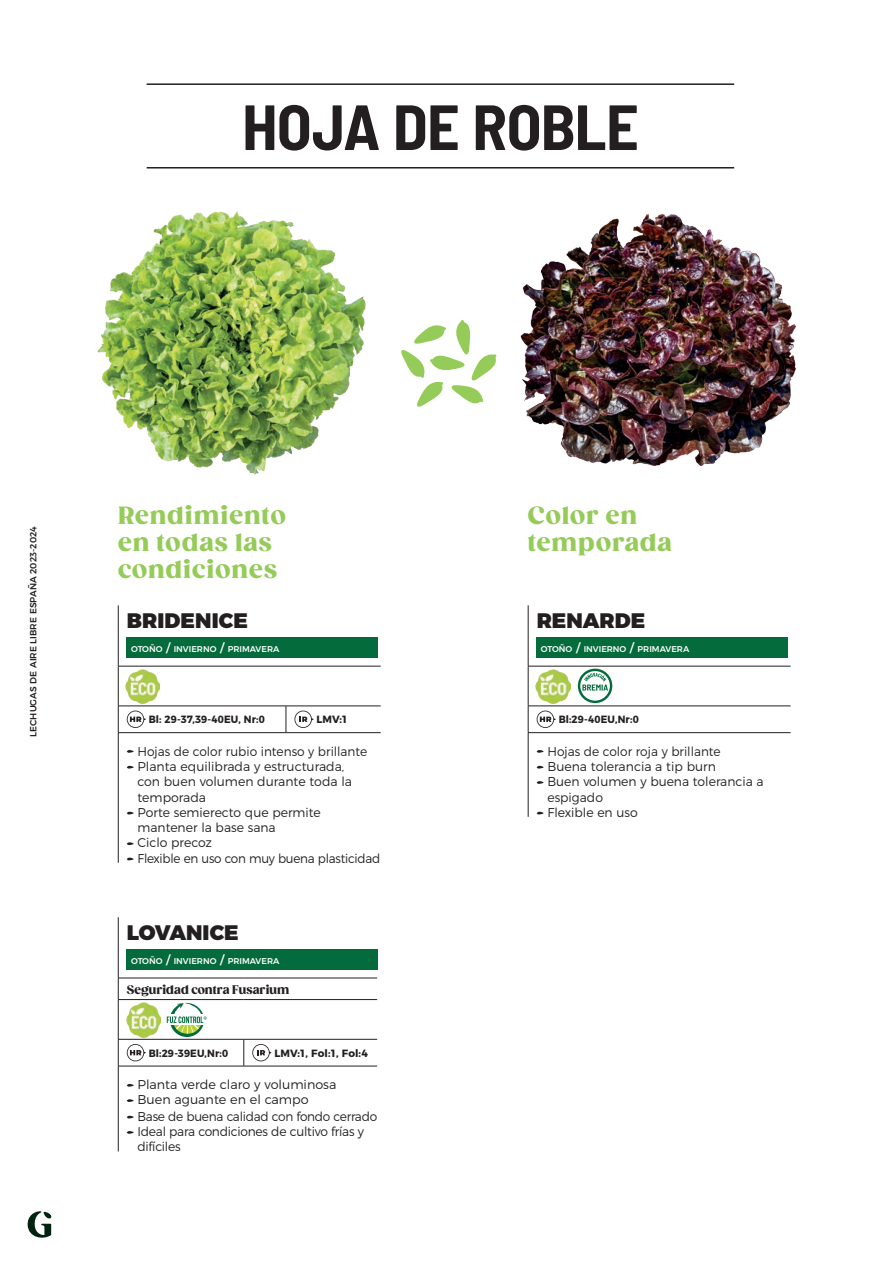
<style>
.page{position:relative;width:893px;height:1263px;background:#fff}
.page>*{position:absolute;margin:0;border:0;box-sizing:border-box;transform-origin:0 0}
.t1{font:700 semi-condensed 63.75px "Barlow";letter-spacing:-.01em;color:#231f20}
.t2{font:900 24px/27px "Gazpacho";letter-spacing:.04em;color:#95cb58}
.t3{font:900 21px "Montserrat";letter-spacing:.005em;color:#231f20}
.t4{font:300 12.75px/15.3px "Montserrat";color:#231f20;scale:.95 1}
.t5{font:300 12.75px/15.3px "Montserrat";letter-spacing:-.02em;color:#231f20;scale:.95 1}
.t6{font:300 12.75px/15.3px "Montserrat";color:#231f20}
.t7{font:900 12px "Gazpacho";letter-spacing:.01em;color:#231f20;scale:.95 1}
.t8{font:700 10.5px "Montserrat";letter-spacing:.015em;color:#231f20;scale:.94 1}
.t9{font:700 10.5px "Montserrat";letter-spacing:.015em;color:#231f20}
.t10{font:500 9px "Montserrat";color:#231f20}
.t11{font:500 8.4px "Montserrat";color:#fff}
.s1{font-size:12px}
</style>
<div class="page">
<svg style="left:27px;top:1211px;width:25px;height:27px"></svg>
<hr style="left:147px;top:83px;width:587px;height:2px;background:#231f20">
<hr style="left:147px;top:167px;width:587px;height:2px;background:#231f20">
<img style="left:97px;top:211px;width:269px;height:264px">
<img style="left:520px;top:214px;width:277px;height:252px">
<svg style="left:401px;top:320px;width:96px;height:87px"></svg>
<hr style="left:118px;top:733px;width:1px;height:130px;background:#231f20">
<hr style="left:118px;top:605px;width:1px;height:61px;background:#231f20">
<hr style="left:118px;top:666px;width:168px;height:1px;background:#231f20">
<hr style="left:286px;top:666px;width:95px;height:1px;background:#231f20">
<hr style="left:118px;top:666px;width:1px;height:40px;background:#231f20">
<hr style="left:118px;top:706px;width:168px;height:1px;background:#231f20">
<svg style="left:118px;top:706px;width:1px;height:26px"></svg>
<hr style="left:118px;top:732px;width:168px;height:1px;background:#231f20">
<hr style="left:286px;top:706px;width:95px;height:1px;background:#231f20">
<svg style="left:286px;top:706px;width:1px;height:26px"></svg>
<hr style="left:286px;top:732px;width:95px;height:1px;background:#231f20">
<div style="left:127px;top:638px;width:251px;height:20px;background:#046b3c"></div>
<svg style="left:127px;top:710px;width:19px;height:18px"></svg>
<svg style="left:294px;top:710px;width:19px;height:18px"></svg>
<svg style="left:127px;top:750px;width:7px;height:3px"></svg>
<svg style="left:127px;top:765px;width:7px;height:4px"></svg>
<svg style="left:127px;top:811px;width:7px;height:3px"></svg>
<svg style="left:127px;top:842px;width:7px;height:3px"></svg>
<svg style="left:127px;top:857px;width:7px;height:3px"></svg>
<hr style="left:528px;top:733px;width:1px;height:84px;background:#231f20">
<hr style="left:528px;top:605px;width:1px;height:61px;background:#231f20">
<hr style="left:528px;top:666px;width:263px;height:1px;background:#231f20">
<hr style="left:528px;top:666px;width:1px;height:40px;background:#231f20">
<hr style="left:528px;top:706px;width:263px;height:1px;background:#231f20">
<svg style="left:528px;top:706px;width:1px;height:26px"></svg>
<hr style="left:528px;top:732px;width:263px;height:1px;background:#231f20">
<div style="left:537px;top:638px;width:251px;height:20px;background:#046b3c"></div>
<svg style="left:537px;top:710px;width:19px;height:18px"></svg>
<svg style="left:537px;top:750px;width:7px;height:3px"></svg>
<svg style="left:537px;top:765px;width:7px;height:4px"></svg>
<svg style="left:537px;top:781px;width:7px;height:3px"></svg>
<svg style="left:537px;top:811px;width:7px;height:3px"></svg>
<svg style="left:578px;top:669px;width:34px;height:34px"></svg>
<hr style="left:118px;top:1066px;width:1px;height:85px;background:#231f20">
<hr style="left:118px;top:917px;width:1px;height:61px;background:#231f20">
<hr style="left:118px;top:978px;width:126px;height:1px;background:#231f20">
<hr style="left:244px;top:978px;width:133px;height:1px;background:#231f20">
<hr style="left:118px;top:999px;width:126px;height:1px;background:#231f20">
<hr style="left:244px;top:999px;width:133px;height:1px;background:#231f20">
<svg style="left:118px;top:978px;width:1px;height:21px"></svg>
<hr style="left:118px;top:1000px;width:1px;height:39px;background:#231f20">
<hr style="left:118px;top:1039px;width:126px;height:1px;background:#231f20">
<svg style="left:118px;top:1039px;width:1px;height:27px"></svg>
<hr style="left:118px;top:1066px;width:126px;height:1px;background:#231f20">
<hr style="left:244px;top:1039px;width:133px;height:1px;background:#231f20">
<svg style="left:244px;top:1039px;width:1px;height:27px"></svg>
<hr style="left:244px;top:1066px;width:133px;height:1px;background:#231f20">
<div style="left:127px;top:949px;width:251px;height:21px;background:#046b3c"></div>
<svg style="left:127px;top:1044px;width:19px;height:17px"></svg>
<svg style="left:252px;top:1044px;width:19px;height:17px"></svg>
<svg style="left:127px;top:1084px;width:7px;height:3px"></svg>
<svg style="left:127px;top:1099px;width:7px;height:3px"></svg>
<svg style="left:127px;top:1115px;width:7px;height:3px"></svg>
<svg style="left:127px;top:1131px;width:7px;height:3px"></svg>
<svg style="left:167px;top:1003px;width:40px;height:34px"></svg>
<img style="left:126px;top:669px;width:34px;height:34px">
<img style="left:127px;top:1003px;width:34px;height:34px">
<img style="left:536px;top:669px;width:34px;height:34px">
<h1 class="t1" style="left:242px;top:81px;width:398px">HOJA DE ROBLE</h1>
<p class="t10" style="left:26px;top:737px;width:212px;rotate:-90deg">LECHUGAS DE AIRE LIBRE ESPAÑA 2023-2024</p>
<h2 class="t2" style="left:118px;top:503px;width:169px">Rendimiento en todas las condiciones</h2>
<h3 class="t3" style="left:127px;top:603px;width:123px">BRIDENICE</h3>
<p class="t11" style="left:131px;top:642px;width:150px">OTOÑO <span class="s1">/</span> INVIERNO <span class="s1">/</span> PRIMAVERA</p>
<p class="t8" style="left:149px;top:711px;width:125px">Bl: 29-37,39-40EU, Nr:0</p>
<p class="t9" style="left:317px;top:711px;width:33px">LMV:1</p>
<p class="t4" style="left:137px;top:742px;width:257px">Hojas de color rubio intenso y brillante<br>Planta equilibrada y estructurada,<br>con buen volumen durante toda la temporada<br>Porte semierecto que permite mantener la base sana<br>Ciclo precoz<br>Flexible en uso con muy buena plasticidad</p>
<h3 class="t3" style="left:127px;top:915px;width:113px">LOVANICE</h3>
<p class="t11" style="left:131px;top:954px;width:150px">OTOÑO <span class="s1">/</span> INVIERNO <span class="s1">/</span> PRIMAVERA</p>
<p class="t7" style="left:127px;top:982px;width:173px">Seguridad contra Fusarium</p>
<p class="t8" style="left:149px;top:1044px;width:86px">Bl:29-39EU,Nr:0</p>
<p class="t9" style="left:274px;top:1044px;width:95px">LMV:1, Fol:1, Fol:4</p>
<p class="t6" style="left:137px;top:1076px;width:200px">Planta verde claro y voluminosa<br>Buen aguante en el campo</p>
<p class="t5" style="left:137px;top:1107px;width:254px">Base de buena calidad con fondo cerrado<br>Ideal para condiciones de cultivo frías y difíciles</p>
<h2 class="t2" style="left:528px;top:503px;width:145px">Color en temporada</h2>
<h3 class="t3" style="left:537px;top:603px;width:110px">RENARDE</h3>
<p class="t11" style="left:541px;top:642px;width:150px">OTOÑO <span class="s1">/</span> INVIERNO <span class="s1">/</span> PRIMAVERA</p>
<p class="t8" style="left:559px;top:711px;width:87px">Bl:29-40EU,Nr:0</p>
<p class="t4" style="left:547px;top:742px;width:229px">Hojas de color roja y brillante<br>Buena tolerancia a tip burn<br>Buen volumen y buena tolerancia a espigado<br>Flexible en uso</p>
</div>
